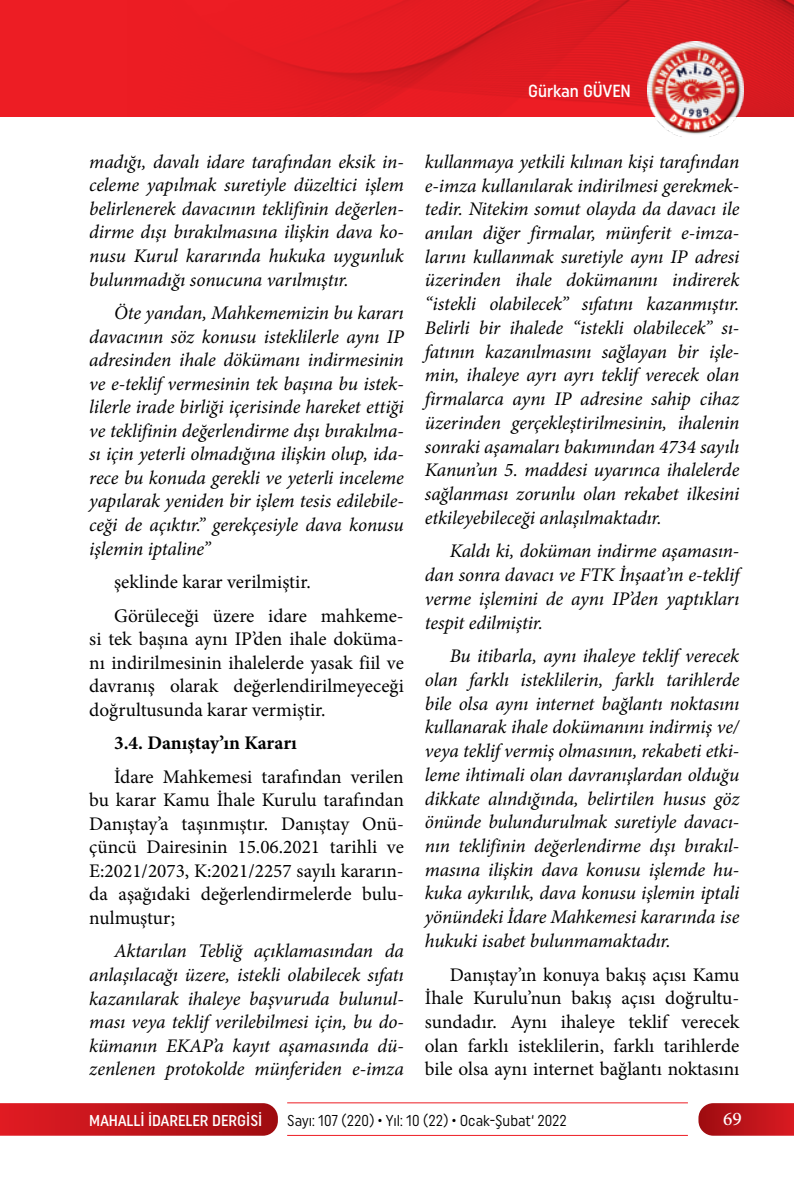
<style>
.page{position:relative;width:794px;height:1191px;background:#fff}
.page>*{position:absolute;margin:0;border:0;box-sizing:border-box;transform-origin:0 0}
.t1{font:italic 19.25px/23.8px "Minion Pro";letter-spacing:-.005em;color:#000;text-align:justify}
.t2{font:19.25px/23.6px "Minion Pro";color:#000;text-align:justify}
.t3{font:700 19.25px "Minion Pro";color:#000}
.t4{font:500 19.25px "Minion Pro";color:#fff}
.t5{font:500 17.5px "Uniform Condensed";color:#fff}
.t6{font:15.75px "Uniform Condensed";color:#000;scale:.95 1}
.t7{font:500 15.75px "Uniform Condensed";color:#fff}
</style>
<div class="page">
<svg style="left:0;top:1103px;width:278px;height:32px;background:#c0171d"></svg>
<svg style="left:698px;top:1103px;width:96px;height:32px;background:#be1c22"></svg>
<hr style="left:287px;top:1102px;width:401px;height:1px;background:#ed1d24">
<hr style="left:287px;top:1135px;width:401px;height:1px;background:#ed1d24">
<img style="left:654px;top:117px;width:83px;height:20px">
<img style="left:8px;top:0;width:786px;height:117px">
<p class="t5" style="left:528px;top:80px;width:104px">Gürkan GÜVEN</p>
<p class="t1" style="left:89px;top:150px;width:316px">madığı, davalı idare tarafından eksik in&shy;celeme yapılmak suretiyle düzeltici işlem belirlenerek davacının teklifinin değerlen&shy;dirme dışı bırakılmasına ilişkin dava ko&shy;nusu Kurul kararında hukuka uygunluk bulunmadığı sonucuna varılmıştır.</p>
<p class="t1" style="left:89px;top:301px;width:316px;text-indent:25px">Öte yandan, Mahkememizin bu kararı davacının söz konusu isteklilerle aynı IP adresinden ihale dökümanı indirmesinin ve e-teklif vermesinin tek başına bu istek&shy;lilerle irade birliği içerisinde hareket ettiği ve teklifinin değerlendirme dışı bırakılma&shy;sı için yeterli olmadığına ilişkin olup, ida&shy;rece bu konuda gerekli ve yeterli inceleme yapılarak yeniden bir işlem tesis edilebile&shy;ceği de açıktır.” gerekçesiyle dava konusu işlemin iptaline”</p>
<p class="t2" style="left:114px;top:565px;width:291px;line-height:33.4px">şeklinde karar verilmiştir.<br>Görüleceği üzere idare mahkeme-</p>
<p class="t2" style="left:89px;top:627px;width:316px">si tek başına aynı IP’den ihale doküma&shy;nı indirilmesinin ihalelerde yasak fiil ve davranış olarak değerlendirilmeyeceği doğrultusunda karar vermiştir.</p>
<p class="t3" style="left:114px;top:729px;width:184px">3.4. Danıştay’ın Kararı</p>
<p class="t2" style="left:89px;top:765px;width:316px;text-indent:25px">İdare Mahkemesi tarafından verilen bu karar Kamu İhale Kurulu tarafından Danıştay’a taşınmıştır. Danıştay Onü&shy;çüncü Dairesinin 15.06.2021 tarihli ve E:2021/2073, K:2021/2257 sayılı kararın&shy;da aşağıdaki değerlendirmelerde bulu&shy;nulmuştur;</p>
<p class="t1" style="left:89px;top:939px;width:316px;text-indent:25px">Aktarılan Tebliğ açıklamasından da anlaşılacağı üzere, istekli olabilecek sıfatı kazanılarak ihaleye başvuruda bulunul&shy;ması veya teklif verilebilmesi için, bu do&shy;kümanın EKAP’a kayıt aşamasında dü&shy;zenlenen protokolde münferiden e-imza</p>
<p class="t1" style="left:425px;top:150px;width:316px">kullanmaya yetkili kılınan kişi tarafından e-imza kullanılarak indirilmesi gerekmek&shy;tedir. Nitekim somut olayda da davacı ile anılan diğer firmalar, münferit e-imza&shy;larını kullanmak suretiyle aynı IP adresi üzerinden ihale dokümanını indirerek “istekli olabilecek” sıfatını kazanmıştır.<br>Belirli bir ihalede “istekli olabilecek” sı&shy;fatının kazanılmasını sağlayan bir işle&shy;min, ihaleye ayrı ayrı teklif verecek olan firmalarca aynı IP adresine sahip cihaz üzerinden gerçekleştirilmesinin, ihalenin sonraki aşamaları bakımından 4734 sayılı Kanun’un 5. maddesi uyarınca ihalelerde sağlanması zorunlu olan rekabet ilkesini etkileyebileceği anlaşılmaktadır.</p>
<p class="t1" style="left:425px;top:539px;width:316px;text-indent:25px">Kaldı ki, doküman indirme aşamasın&shy;dan sonra davacı ve FTK İnşaat’ın e-teklif verme işlemini de aynı IP’den yaptıkları tespit edilmiştir.</p>
<p class="t1" style="left:425px;top:644px;width:316px;text-indent:25px">Bu itibarla, aynı ihaleye teklif verecek olan farklı isteklilerin, farklı tarihlerde bile olsa aynı internet bağlantı noktasını kullanarak ihale dokümanını indirmiş ve/ veya teklif vermiş olmasının, rekabeti etki&shy;leme ihtimali olan davranışlardan olduğu dikkate alındığında, belirtilen husus göz önünde bulundurulmak suretiyle davacı&shy;nın teklifinin değerlendirme dışı bırakıl&shy;masına ilişkin dava konusu işlemde hu&shy;kuka aykırılık, dava konusu işlemin iptali yönündeki İdare Mahkemesi kararında ise hukuki isabet bulunmamaktadır.</p>
<p class="t2" style="left:425px;top:962px;width:316px;text-indent:25px">Danıştay’ın konuya bakış açısı Kamu İhale Kurulu’nun bakış açısı doğrultu&shy;sundadır. Aynı ihaleye teklif verecek olan farklı isteklilerin, farklı tarihlerde bile olsa aynı internet bağlantı noktasını</p>
<p class="t7" style="left:89px;top:1111px;width:175px">MAHALLİ İDARELER DERGİSİ</p>
<p class="t6" style="left:287px;top:1111px;width:296px">Sayı: 107 (220) • Yıl: 10 (22) • Ocak-Şubat‘ 2022</p>
<p class="t4" style="left:723px;top:1106px;width:20px">69</p>
</div>
